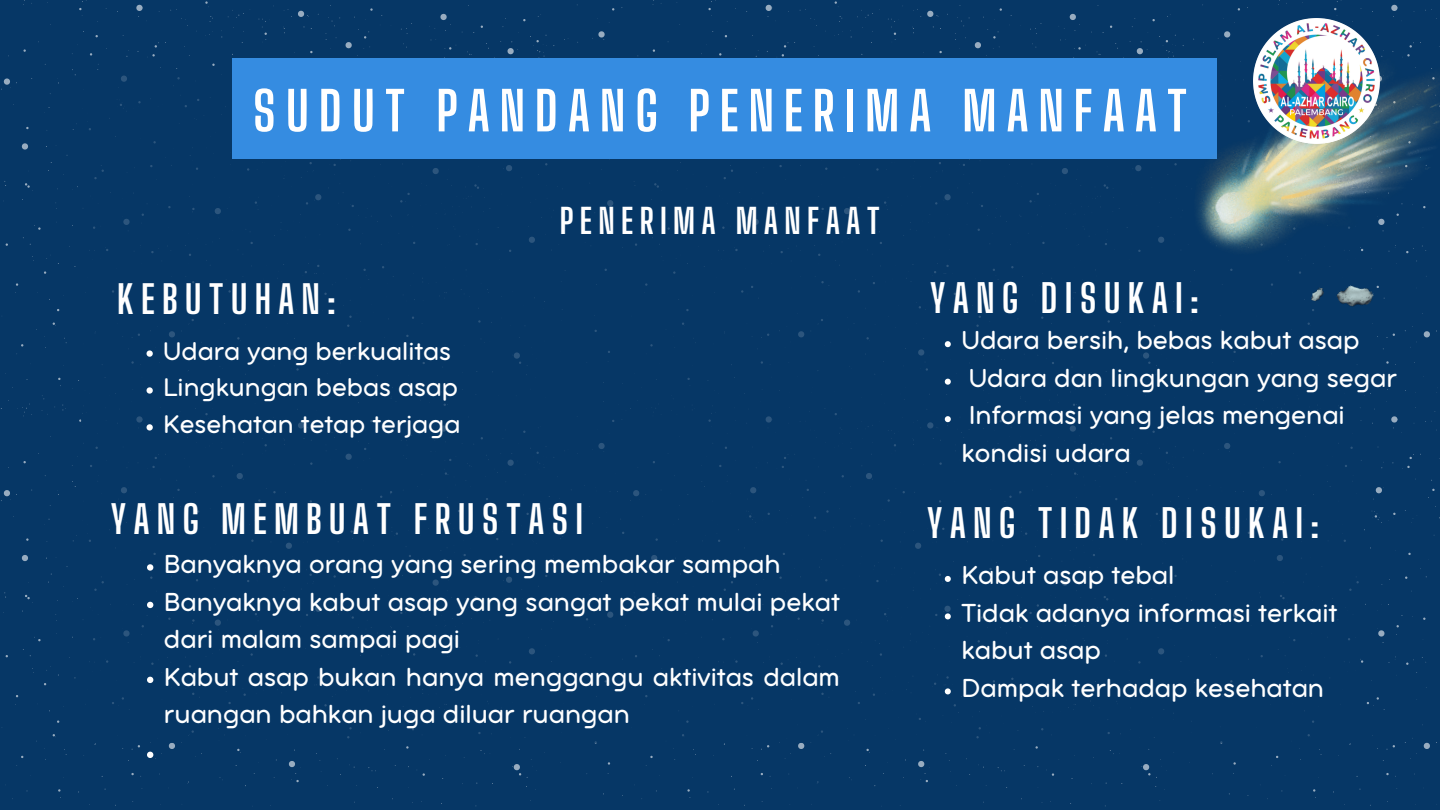
<style>
.page{position:relative;width:1440px;height:810px;background:#063766}
.page>*{position:absolute;margin:0;border:0;box-sizing:border-box;transform-origin:0 0}
.t1{font:700 53.2px "Big Shoulders Display";letter-spacing:.185em;color:#fff}
.t2{font:700 38.8px "Big Shoulders Display";letter-spacing:.185em;color:#fff}
.t3{font:700 38.7px "Big Shoulders Display";letter-spacing:.185em;color:#fff}
.t4{font:700 34.2px "Big Shoulders Display";letter-spacing:.185em;color:#fff}
.t5{font:28.3px/37.5px "Aristotelica Pro Tx";color:#fff}
.t6{font:27.8px "Aristotelica Pro Tx";color:#fff}
</style>
<div class="page">
<svg style="left:22px;top:143px;width:6px;height:7px"></svg>
<svg style="left:1px;top:78px;width:16px;height:12px"></svg>
<svg style="left:136px;top:5px;width:7px;height:12px"></svg>
<svg style="left:298px;top:11px;width:11px;height:6px"></svg>
<svg style="left:346px;top:42px;width:6px;height:6px"></svg>
<svg style="left:429px;top:14px;width:22px;height:17px"></svg>
<svg style="left:259px;top:19px;width:8px;height:21px"></svg>
<svg style="left:444px;top:57px;width:11px;height:2px"></svg>
<svg style="left:481px;top:16px;width:66px;height:43px"></svg>
<svg style="left:25px;top:183px;width:8px;height:8px"></svg>
<svg style="left:798px;top:743px;width:6px;height:6px"></svg>
<svg style="left:1142px;top:759px;width:19px;height:19px"></svg>
<svg style="left:918px;top:761px;width:12px;height:21px"></svg>
<svg style="left:1377px;top:628px;width:7px;height:15px"></svg>
<svg style="left:1424px;top:743px;width:6px;height:6px"></svg>
<svg style="left:1391px;top:416px;width:11px;height:17px"></svg>
<svg style="left:1376px;top:487px;width:8px;height:6px"></svg>
<svg style="left:1367px;top:697px;width:18px;height:13px"></svg>
<svg style="left:1374px;top:511px;width:8px;height:12px"></svg>
<svg style="left:592px;top:31px;width:13px;height:9px"></svg>
<svg style="left:766px;top:5px;width:7px;height:12px"></svg>
<svg style="left:927px;top:11px;width:12px;height:6px"></svg>
<svg style="left:975px;top:42px;width:6px;height:6px"></svg>
<svg style="left:1064px;top:14px;width:16px;height:17px"></svg>
<svg style="left:888px;top:19px;width:9px;height:21px"></svg>
<svg style="left:1124px;top:16px;width:52px;height:43px"></svg>
<svg style="left:993px;top:31px;width:6px;height:8px"></svg>
<svg style="left:1424px;top:331px;width:6px;height:6px"></svg>
<svg style="left:22px;top:555px;width:6px;height:6px"></svg>
<svg style="left:1px;top:490px;width:16px;height:11px"></svg>
<svg style="left:169px;top:743px;width:6px;height:6px"></svg>
<svg style="left:512px;top:764px;width:9px;height:11px"></svg>
<svg style="left:289px;top:761px;width:12px;height:21px"></svg>
<svg style="left:25px;top:595px;width:8px;height:8px"></svg>
<div style="left:232px;top:59px;width:984px;height:100px;background:#358ce1"></div>
<svg style="left:147px;top:350px;width:6px;height:7px"></svg>
<svg style="left:147px;top:387px;width:6px;height:7px"></svg>
<svg style="left:136px;top:416px;width:17px;height:15px"></svg>
<svg style="left:147px;top:564px;width:6px;height:7px"></svg>
<svg style="left:147px;top:602px;width:6px;height:6px"></svg>
<svg style="left:147px;top:676px;width:6px;height:7px"></svg>
<svg style="left:147px;top:752px;width:15px;height:7px"></svg>
<svg style="left:945px;top:341px;width:6px;height:7px"></svg>
<svg style="left:945px;top:378px;width:6px;height:7px"></svg>
<svg style="left:945px;top:416px;width:6px;height:10px"></svg>
<svg style="left:935px;top:569px;width:16px;height:13px"></svg>
<svg style="left:944px;top:606px;width:7px;height:13px"></svg>
<svg style="left:944px;top:688px;width:7px;height:6px"></svg>
<img style="left:1190px;top:4px;width:250px;height:270px">
<img style="left:1337px;top:285px;width:37px;height:22px">
<img style="left:1311px;top:287px;width:13px;height:14px">
<img style="left:1254px;top:18px;width:125px;height:126px">
<p class="t1" style="left:253px;top:79px;width:936px">SUDUT PANDANG PENERIMA MANFAAT</p>
<p class="t3" style="left:117px;top:276px;width:220px">KEBUTUHAN:</p>
<p class="t6" style="left:163px;top:342px;width:289px">Udara yang berkualitas</p>
<p class="t6" style="left:163px;top:378px;width:296px">Lingkungan bebas asap</p>
<p class="t6" style="left:163px;top:415px;width:299px">Kesehatan tetap terjaga</p>
<p class="t4" style="left:560px;top:200px;width:322px">PENERIMA MANFAAT</p>
<p class="t3" style="left:110px;top:496px;width:474px">YANG MEMBUAT FRUSTASI</p>
<p class="t5" style="left:164px;top:548px;width:618px">Banyaknya orang yang sering membakar sampah</p>
<p class="t5" style="left:164px;top:585px;width:677px">Banyaknya kabut asap yang sangat pekat mulai pekat dari malam sampai pagi</p>
<p class="t5" style="left:164px;top:660px;width:677px">Kabut asap bukan hanya menggangu aktivitas dalam ruangan bahkan juga diluar ruangan</p>
<p class="t2" style="left:930px;top:275px;width:271px">YANG DISUKAI:</p>
<p class="t5" style="left:961px;top:324px;width:400px">Udara bersih, bebas kabut asap</p>
<p class="t5" style="left:969px;top:361px;width:430px">Udara dan lingkungan yang segar</p>
<p class="t5" style="left:961px;top:399px;width:385px">Informasi yang jelas mengenai kondisi udara</p>
<p class="t3" style="left:927px;top:500px;width:394px">YANG TIDAK DISUKAI:</p>
<p class="t5" style="left:961px;top:559px;width:215px">Kabut asap tebal</p>
<p class="t5" style="left:961px;top:596px;width:378px">Tidak adanya informasi terkait kabut asap</p>
<p class="t5" style="left:961px;top:671px;width:364px">Dampak terhadap kesehatan</p>
</div>
